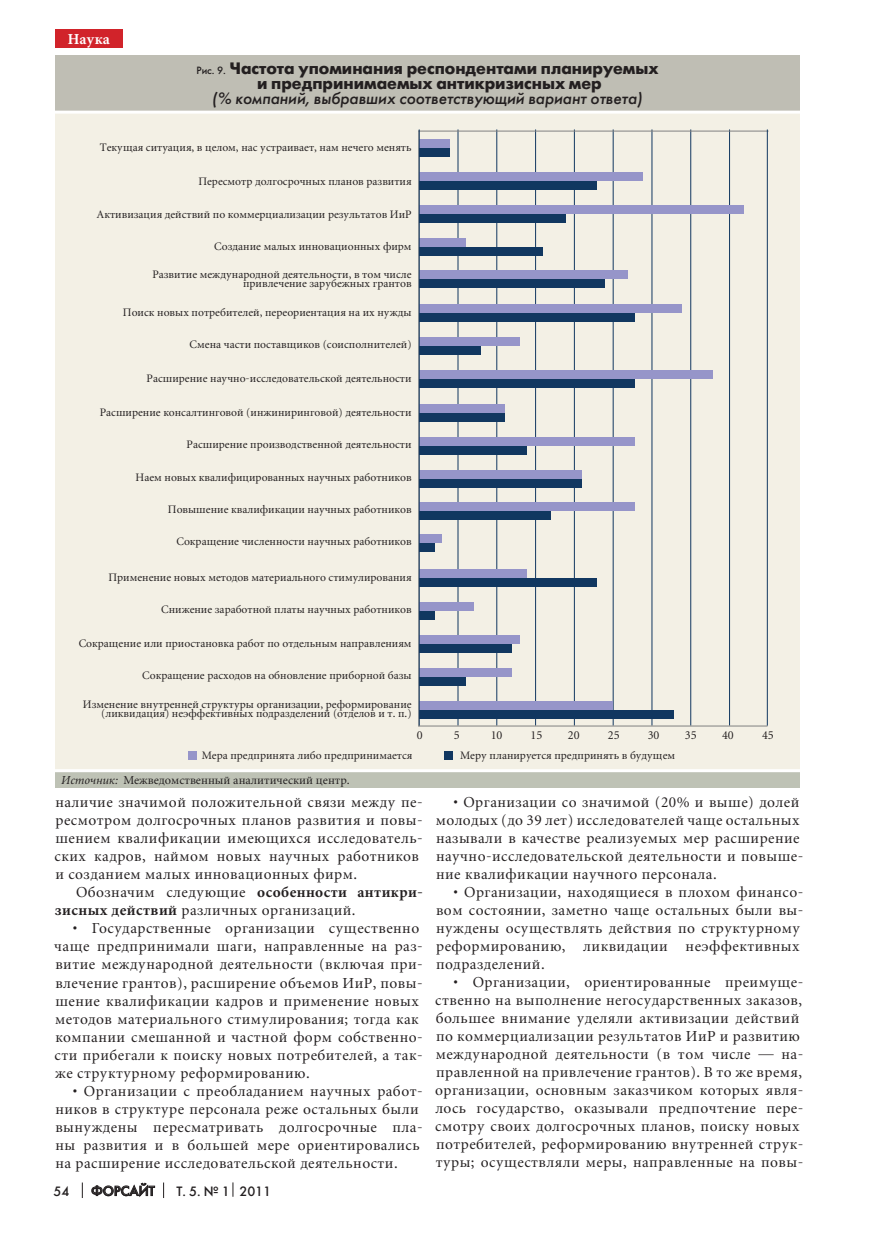
<style>
.page{position:relative;width:872px;height:1234px;background:#fff}
.page>*{position:absolute;margin:0;border:0;box-sizing:border-box;transform-origin:0 0}
.grafiki{font:700 16.5px/15px "Futura Futuris C";color:#231f20;text-align:center}
.grafiki-2{font:italic 16.5px "Futura Futuris C";color:#231f20}
.Обычный{font:15px/18px "Miniature";letter-spacing:.03em;color:#231f20}
.t1{font:700 15px "Miniature";color:#fff}
.t2{font:13.5px "Futura Futuris C";color:#231f20}
.grafiki-3{font:12px "Miniature";color:#231f20}
.Обычный-2{font:12px "Miniature";color:#231f20}
.Обычный-3{font:11.25px/9px "Miniature";color:#231f20;text-align:right}
.s1{font-weight:400;font-size:10.5px}
.s2{font-style:italic}
.s3{font-weight:700}
</style>
<div class="page">
<svg style="left:82px;top:1182px;width:1px;height:15px"></svg>
<svg style="left:163px;top:1182px;width:1px;height:15px"></svg>
<svg style="left:91px;top:1182px;width:64px;height:15px"></svg>
<div style="left:55px;top:30px;width:67px;height:18px;background:#d1232a"></div>
<svg style="left:232px;top:1182px;width:1px;height:14px"></svg>
<div style="left:55px;top:84px;width:744px;height:692px;background:#f3f0e5"></div>
<div style="left:55px;top:55px;width:744px;height:56px;background:#bfbeb4"></div>
<hr style="left:458px;top:130px;width:1px;height:595px;background:#113760">
<hr style="left:496px;top:130px;width:1px;height:595px;background:#113760">
<hr style="left:535px;top:130px;width:1px;height:595px;background:#113760">
<hr style="left:574px;top:130px;width:1px;height:595px;background:#113760">
<hr style="left:613px;top:130px;width:1px;height:595px;background:#113760">
<hr style="left:651px;top:130px;width:1px;height:595px;background:#113760">
<hr style="left:690px;top:130px;width:1px;height:595px;background:#113760">
<hr style="left:729px;top:130px;width:1px;height:595px;background:#113760">
<hr style="left:419px;top:725px;width:348px;height:1px;background:#808181">
<hr style="left:419px;top:131px;width:349px;height:1px;background:#808181">
<hr style="left:418px;top:131px;width:1px;height:594px;background:#808181">
<div style="left:419px;top:139px;width:31px;height:9px;background:#9695c9"></div>
<div style="left:419px;top:172px;width:224px;height:8px;background:#9695c9"></div>
<div style="left:419px;top:205px;width:325px;height:9px;background:#9695c9"></div>
<div style="left:419px;top:238px;width:47px;height:9px;background:#9695c9"></div>
<div style="left:419px;top:270px;width:209px;height:9px;background:#9695c9"></div>
<div style="left:419px;top:304px;width:262px;height:9px;background:#9695c9"></div>
<div style="left:419px;top:337px;width:100px;height:8px;background:#9695c9"></div>
<div style="left:419px;top:370px;width:293px;height:9px;background:#9695c9"></div>
<div style="left:419px;top:403px;width:85px;height:9px;background:#9695c9"></div>
<div style="left:419px;top:437px;width:216px;height:8px;background:#9695c9"></div>
<div style="left:419px;top:470px;width:162px;height:9px;background:#9695c9"></div>
<div style="left:419px;top:502px;width:216px;height:9px;background:#9695c9"></div>
<div style="left:419px;top:534px;width:23px;height:9px;background:#9695c9"></div>
<div style="left:419px;top:569px;width:108px;height:9px;background:#9695c9"></div>
<div style="left:419px;top:602px;width:54px;height:9px;background:#9695c9"></div>
<div style="left:419px;top:635px;width:100px;height:9px;background:#9695c9"></div>
<div style="left:419px;top:668px;width:93px;height:9px;background:#9695c9"></div>
<div style="left:419px;top:700px;width:193px;height:9px;background:#9695c9"></div>
<div style="left:419px;top:148px;width:31px;height:9px;background:#113760"></div>
<div style="left:419px;top:180px;width:177px;height:9px;background:#113760"></div>
<div style="left:419px;top:214px;width:147px;height:9px;background:#113760"></div>
<div style="left:419px;top:247px;width:124px;height:9px;background:#113760"></div>
<div style="left:419px;top:279px;width:185px;height:9px;background:#113760"></div>
<div style="left:419px;top:313px;width:216px;height:9px;background:#113760"></div>
<div style="left:419px;top:345px;width:62px;height:9px;background:#113760"></div>
<div style="left:419px;top:379px;width:216px;height:9px;background:#113760"></div>
<div style="left:419px;top:412px;width:85px;height:9px;background:#113760"></div>
<div style="left:419px;top:445px;width:108px;height:9px;background:#113760"></div>
<div style="left:419px;top:479px;width:162px;height:9px;background:#113760"></div>
<div style="left:419px;top:511px;width:132px;height:9px;background:#113760"></div>
<div style="left:419px;top:543px;width:16px;height:8px;background:#113760"></div>
<div style="left:419px;top:578px;width:177px;height:9px;background:#113760"></div>
<div style="left:419px;top:611px;width:16px;height:9px;background:#113760"></div>
<div style="left:419px;top:644px;width:93px;height:8px;background:#113760"></div>
<div style="left:419px;top:677px;width:47px;height:8px;background:#113760"></div>
<div style="left:419px;top:709px;width:254px;height:9px;background:#113760"></div>
<hr style="left:419px;top:130px;width:1px;height:595px;background:#113760">
<hr style="left:767px;top:130px;width:1px;height:595px;background:#113760">
<div style="left:55px;top:771px;width:744px;height:16px;background:#bec2b5"></div>
<hr style="left:48px;top:111px;width:754px;height:3px;background:#fff">
<hr style="left:44px;top:769px;width:784px;height:3px;background:#fff">
<div style="left:188px;top:751px;width:9px;height:8px;background:#9695c9"></div>
<div style="left:444px;top:751px;width:9px;height:8px;background:#113760"></div>
<p class="t1" style="left:68px;top:31px;width:43px">Наука</p>
<p class="grafiki" style="left:196px;top:61px;width:463px"><span class="s1">Рис. 9.</span> Частота упоминания респондентами планируемых и предпринимаемых антикризисных мер</p>
<p class="grafiki-2" style="left:212px;top:88px;width:432px">(% компаний, выбравших соответствующий вариант ответа)</p>
<p class="Обычный-3" style="left:100px;top:143px;width:313px">Текущая ситуация, в целом, нас устраивает, нам нечего менять</p>
<p class="Обычный-3" style="left:198px;top:177px;width:215px">Пересмотр долгосрочных планов развития</p>
<p class="Обычный-3" style="left:97px;top:210px;width:316px">Активизация действий по коммерциализации результатов ИиР</p>
<p class="Обычный-3" style="left:214px;top:243px;width:199px">Создание малых инновационных фирм</p>
<p class="Обычный-3" style="left:152px;top:270px;width:261px">Развитие международной деятельности, в том числе привлечение зарубежных грантов</p>
<p class="Обычный-3" style="left:123px;top:308px;width:290px">Поиск новых потребителей, переориентация на их нужды</p>
<p class="Обычный-3" style="left:190px;top:340px;width:223px">Смена части поставщиков (соисполнителей)</p>
<p class="Обычный-3" style="left:147px;top:374px;width:266px">Расширение научно-исследовательской деятельности</p>
<p class="Обычный-3" style="left:100px;top:408px;width:313px">Расширение консалтинговой (инжиниринговой) деятельности</p>
<p class="Обычный-3" style="left:187px;top:440px;width:226px">Расширение производственной деятельности</p>
<p class="Обычный-3" style="left:136px;top:473px;width:277px">Наем новых квалифицированных научных работников</p>
<p class="Обычный-3" style="left:168px;top:505px;width:245px">Повышение квалификации научных работников</p>
<p class="Обычный-3" style="left:176px;top:537px;width:237px">Сокращение численности научных работников</p>
<p class="Обычный-3" style="left:108px;top:573px;width:305px">Применение новых методов материального стимулирования</p>
<p class="Обычный-3" style="left:161px;top:605px;width:252px">Снижение заработной платы научных работников</p>
<p class="Обычный-3" style="left:79px;top:639px;width:334px">Сокращение или приостановка работ по отдельным направлениям</p>
<p class="Обычный-3" style="left:142px;top:671px;width:271px">Сокращение расходов на обновление приборной базы</p>
<p class="Обычный-3" style="left:83px;top:699px;width:330px">Изменение внутренней структуры организации, реформирование (ликвидация) неэффективных подразделений (отделов и т. п.)</p>
<p class="Обычный-2" style="left:417px;top:729px;width:7px">0</p>
<p class="Обычный-2" style="left:454px;top:729px;width:7px">5</p>
<p class="Обычный-2" style="left:490px;top:729px;width:13px">10</p>
<p class="Обычный-2" style="left:530px;top:729px;width:13px">15</p>
<p class="Обычный-2" style="left:568px;top:729px;width:13px">20</p>
<p class="Обычный-2" style="left:608px;top:729px;width:13px">25</p>
<p class="Обычный-2" style="left:648px;top:729px;width:13px">30</p>
<p class="Обычный-2" style="left:685px;top:729px;width:13px">35</p>
<p class="Обычный-2" style="left:722px;top:729px;width:13px">40</p>
<p class="Обычный-2" style="left:762px;top:729px;width:13px">45</p>
<p class="Обычный-3" style="left:202px;top:751px;width:212px">Мера предпринята либо предпринимается</p>
<p class="Обычный-3" style="left:460px;top:751px;width:216px">Меру планируется предпринять в будущем</p>
<p class="grafiki-3" style="left:61px;top:774px;width:290px"><span class="s2">Источник:</span> Межведомственный аналитический центр.</p>
<p class="Обычный" style="left:55px;top:794px;width:369px">наличие значимой положительной связи между пе&shy;ресмотром долгосрочных планов развития и повы&shy;шением квалификации имеющихся исследователь&shy;ских кадров, наймом новых научных работников и созданием малых инновационных фирм.</p>
<p class="Обычный" style="left:55px;top:884px;width:369px;text-indent:21px">Обозначим следующие <span class="s3">особенности антикри&shy;зисных действий</span> различных организаций.</p>
<p class="Обычный" style="left:54px;top:920px;width:370px;text-indent:19px">• Государственные организации существенно чаще предпринимали шаги, направленные на раз&shy;витие международной деятельности (включая при&shy;влечение грантов), расширение объемов ИиР, повы&shy;шение квалификации кадров и применение новых методов материального стимулирования; тогда как компании смешанной и частной форм собственно&shy;сти прибегали к поиску новых потребителей, а так&shy;же структурному реформированию.</p>
<p class="Обычный" style="left:55px;top:1082px;width:369px;text-indent:18px">• Организации с преобладанием научных работ&shy;ников в структуре персонала реже остальных были вынуждены пересматривать долгосрочные пла&shy;ны развития и в большей мере ориентировались на расширение исследовательской деятельности.</p>
<p class="t2" style="left:54px;top:1182px;width:17px">54</p>
<p class="t2" style="left:91px;top:1182px;width:65px">Форсайт</p>
<p class="t2" style="left:176px;top:1182px;width:96px">Т. 5. № 1 2011</p>
<p class="Обычный" style="left:436px;top:793px;width:369px;text-indent:18px">• Организации со значимой (20% и выше) долей молодых (до 39 лет) исследователей чаще остальных называли в качестве реализуемых мер расширение научно-исследовательской деятельности и повыше&shy;ние квалификации научного персонала.</p>
<p class="Обычный" style="left:436px;top:883px;width:369px;text-indent:18px">• Организации, находящиеся в плохом финансо&shy;вом состоянии, заметно чаще остальных были вы&shy;нуждены осуществлять действия по структурному реформированию, ликвидации неэффективных подразделений.</p>
<p class="Обычный" style="left:435px;top:973px;width:369px;text-indent:18px">• Организации, ориентированные преимуще&shy;ственно на выполнение негосударственных заказов, большее внимание уделяли активизации действий по коммерциализации результатов ИиР и развитию международной деятельности (в том числе — на&shy;правленной на привлечение грантов). В то же время, организации, основным заказчиком которых явля&shy;лось государство, оказывали предпочтение пере&shy;смотру своих долгосрочных планов, поиску новых потребителей, реформированию внутренней струк&shy;туры; осуществляли меры, направленные на повы-</p>
</div>
